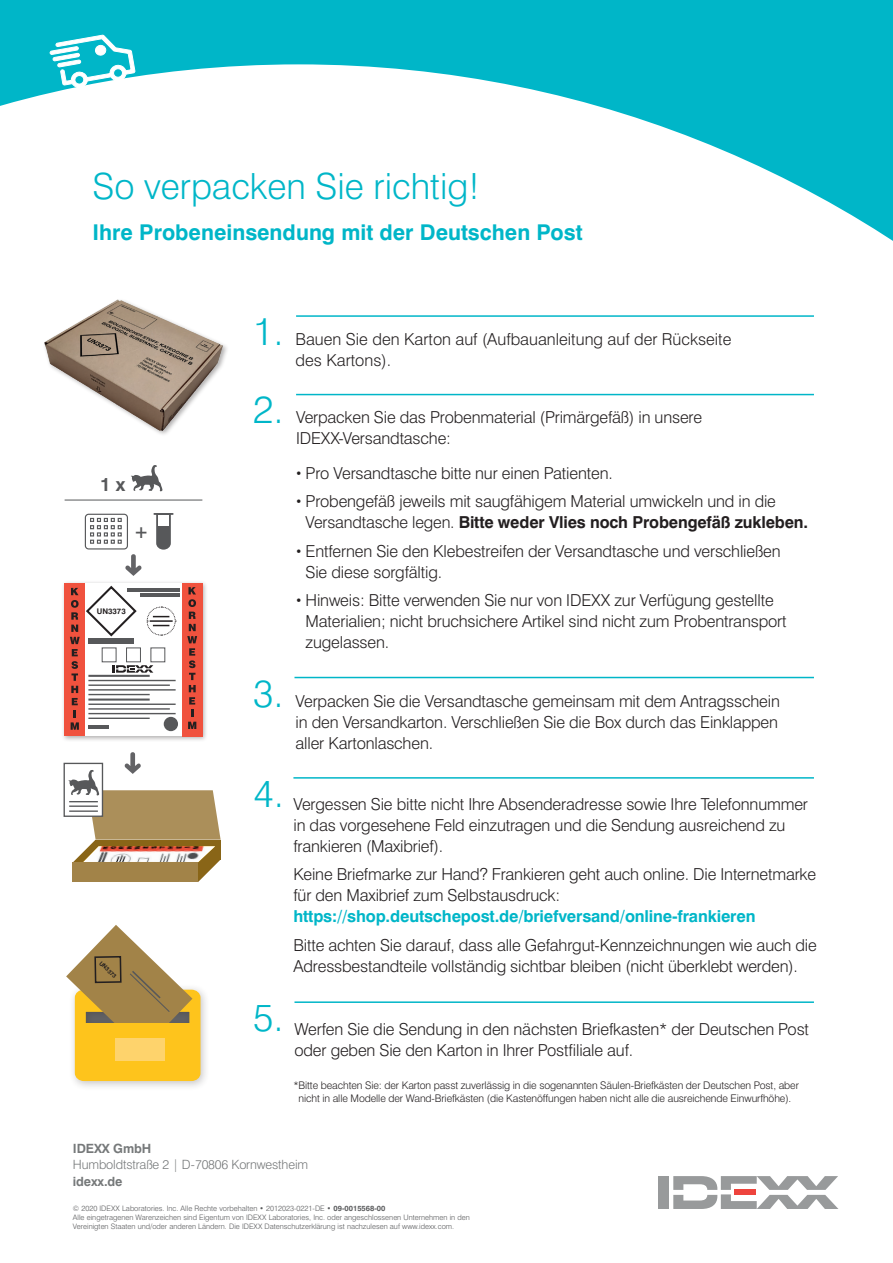
<style>
.page{position:relative;width:893px;height:1263px;background:#fff}
.page>*{position:absolute;margin:0;border:0;box-sizing:border-box;transform-origin:0 0}
.t1{font:300 38.25px "Swiss 721 BT";color:#00b6c8}
.t2{font:300 36.15px "Swiss 721 BT";color:#00b6c8}
.t3{font:700 21.75px "Swiss 721 BT";color:#00b6c8}
.t4{font:700 18.6px "Swiss 721 BT";color:#57585a}
.t5{font:700 18px "Swiss 721 BT";color:#57585a}
.t6{font:300 16.5px/21px "Swiss 721 BT";letter-spacing:-.01em;color:#231f20}
.t7{font:700 16.5px "Swiss 721 BT";letter-spacing:-.01em;color:#00b6c8}
.t8{font:300 12.75px "Swiss 721 BT";letter-spacing:-.01em;color:#76797a}
.t9{font:700 12.75px "Swiss 721 BT";letter-spacing:-.01em;color:#76797a}
.t10{font:300 10.5px/12.6px "Swiss 721 BT";letter-spacing:-.01em;color:#231f20;text-align:center}
.t11{font:700 7.8px "Swiss 721 BT";color:#231f20}
.t12{font:300 7.5px/9px "Swiss 721 BT";color:#57585a}
.t13{font:700 5.85px "Swiss 721 BT";color:#231f20}
.s1{font-weight:900}
.s2{font-weight:700}
</style>
<div class="page">
<div style="left:0;top:0;width:893px;height:287px;background:#00b6c8"></div>
<svg style="left:0;top:64px;width:893px;height:223px;fill:#fff"></svg>
<svg style="left:50px;top:34px;width:85px;height:54px"></svg>
<hr style="left:296px;top:315px;width:518px;height:2px;background:#00b6c8">
<hr style="left:296px;top:394px;width:518px;height:1px;background:#00b6c8">
<hr style="left:294px;top:677px;width:520px;height:1px;background:#00b6c8">
<hr style="left:293px;top:777px;width:521px;height:2px;background:#00b6c8">
<hr style="left:294px;top:1001px;width:520px;height:2px;background:#00b6c8">
<img style="left:44px;top:299px;width:183px;height:136px">
<svg style="left:125px;top:554px;width:16px;height:22px"></svg>
<div style="left:61px;top:580px;width:147px;height:162px;background:#231f20;opacity:.35"></div>
<div style="left:65px;top:584px;width:137px;height:152px;background:#fff"></div>
<div style="left:64px;top:584px;width:21px;height:152px;background:#f0523e"></div>
<div style="left:182px;top:583px;width:20px;height:153px;background:#f0523e"></div>
<svg style="left:187px;top:587px;width:10px;height:142px"></svg>
<div style="left:164px;top:717px;width:14px;height:14px;background:#57585a;border-radius:50%"></div>
<hr style="left:127px;top:588px;width:52px;height:4px;background:#57585a">
<hr style="left:140px;top:594px;width:39px;height:3px;background:#57585a">
<svg style="left:70px;top:585px;width:106px;height:145px"></svg>
<div style="left:88px;top:639px;width:45px;height:5px;background:#57585a"></div>
<div style="left:69px;top:983px;width:142px;height:108px;background:#231f20;opacity:.25"></div>
<svg style="left:131px;top:465px;width:32px;height:26px"></svg>
<div style="left:85px;top:514px;width:43px;height:35px;border:1px solid #57585a;border-radius:3px"></div>
<svg style="left:90px;top:518px;width:32px;height:26px"></svg>
<svg style="left:153px;top:513px;width:21px;height:37px"></svg>
<div style="left:158px;top:515px;width:11px;height:11px;background:#fff"></div>
<hr style="left:65px;top:500px;width:137px;height:1px;background:#57585a">
<svg style="left:66px;top:925px;width:135px;height:157px"></svg>
<div style="left:83px;top:1023px;width:113px;height:27px;background:#fec41c"></div>
<div style="left:115px;top:1039px;width:50px;height:22px;background:#fed36c"></div>
<div style="left:64px;top:763px;width:39px;height:54px;background:#fff;border:1px solid #57585a"></div>
<svg style="left:68px;top:752px;width:153px;height:130px"></svg>
<div style="left:659px;top:1176px;width:10px;height:33px;background:#989a9b"></div>
<svg style="left:673px;top:1176px;width:165px;height:33px"></svg>
<h2 class="t2" style="left:93px;top:164px;width:389px">So verpacken Sie richtig!</h2>
<h3 class="t3" style="left:93px;top:219px;width:492px">Ihre Probeneinsendung mit der Deutschen Post</h3>
<p class="t4" style="left:100px;top:473px;width:27px">1 x</p>
<p class="t5" style="left:134px;top:521px;width:16px">+</p>
<p class="t11" style="left:97px;top:606px;width:30px">UN3373</p>
<p class="t13" style="left:103px;top:959px;width:23px;rotate:44deg">UN3373</p>
<h1 class="t1" style="left:253px;top:308px;width:32px">1.</h1>
<h1 class="t1" style="left:253px;top:386px;width:32px">2.</h1>
<h1 class="t1" style="left:253px;top:670px;width:32px">3.</h1>
<h1 class="t1" style="left:254px;top:770px;width:32px">4.</h1>
<h1 class="t1" style="left:253px;top:994px;width:32px">5.</h1>
<p class="t6" style="left:296px;top:328px;width:437px">Bauen Sie den Karton auf (Aufbauanleitung auf der Rückseite des Kartons).</p>
<p class="t6" style="left:296px;top:407px;width:408px">Verpacken Sie das Probenmaterial (Primärgefäß) in unsere<br>IDEXX-Versandtasche:</p>
<p class="t6" style="left:296px;top:458px;width:481px;line-height:28.5px"><span class="s1">·</span> Pro Versandtasche bitte nur einen Patienten.<br><span class="s1">·</span> Probengefäß jeweils mit saugfähigem Material umwickeln und in die</p>
<p class="t6" style="left:296px;top:508px;width:514px;line-height:28.5px;text-indent:9px">Versandtasche legen. <span class="s2">Bitte weder Vlies noch Probengefäß zukleben. </span><span class="s1">·</span> Entfernen Sie den Klebestreifen der Versandtasche und verschließen</p>
<p class="t6" style="left:296px;top:557px;width:479px;line-height:28.5px;text-indent:9px">Sie diese sorgfältig.<br><span class="s1">·</span> Hinweis: Bitte verwenden Sie nur von IDEXX zur Verfügung gestellte</p>
<p class="t6" style="left:306px;top:611px;width:482px">Materialien; nicht bruchsichere Artikel sind nicht zum Probentransport zugelassen.</p>
<p class="t6" style="left:296px;top:691px;width:486px;text-align:justify">Verpacken Sie die Versandtasche gemeinsam mit dem Antragsschein in den Versandkarton. Verschließen Sie die Box durch das Einklappen aller Kartonlaschen.</p>
<p class="t6" style="left:293px;top:793px;width:516px">Vergessen Sie bitte nicht Ihre Absenderadresse sowie Ihre Telefonnummer in das vorgesehene Feld einzutragen und die Sendung ausreichend zu frankieren (Maxibrief).</p>
<p class="t6" style="left:293px;top:864px;width:524px">Keine Briefmarke zur Hand? Frankieren geht auch online. Die Internetmarke für den Maxibrief zum Selbstausdruck:</p>
<p class="t7" style="left:293px;top:906px;width:464px">https://shop.deutschepost.de/briefversand/online-frankieren</p>
<p class="t6" style="left:293px;top:934px;width:525px">Bitte achten Sie darauf, dass alle Gefahrgut-Kennzeichnungen wie auch die<br>Adressbestandteile vollständig sichtbar bleiben (nicht überklebt werden).</p>
<p class="t6" style="left:294px;top:1018px;width:516px">Werfen Sie die Sendung in den nächsten Briefkasten* der Deutschen Post oder geben Sie den Karton in Ihrer Postfiliale auf.</p>
<p class="t10" style="left:293px;top:1079px;width:507px">*Bitte beachten Sie: der Karton passt zuverlässig in die sogenannten Säulen-Briefkästen der Deutschen Post, aber nicht in alle Modelle der Wand-Briefkästen (die Kastenöffungen haben nicht alle die ausreichende Einwurfhöhe).</p>
<p class="t9" style="left:73px;top:1140px;width:80px">IDEXX GmbH</p>
<p class="t8" style="left:73px;top:1157px;width:237px">Humboldtstraße 2 | D-70806 Kornwestheim</p>
<p class="t9" style="left:73px;top:1173px;width:51px">idexx.de</p>
<p class="t12" style="left:73px;top:1204px;width:398px">© 2020 IDEXX Laboratories. Inc. Alle Rechte vorbehalten • 2012023-0221-DE • <span class="s2">09-0015568-00<br></span>Alle eingetragenen Warenzeichen sind Eigentum von IDEXX Laboratories, Inc. oder angeschlossenen Unternehmen in den<br>Vereinigten Staaten und/oder anderen Ländern. Die IDEXX Datenschutzerklärung ist nachzulesen auf www.idexx.com.</p>
</div>
